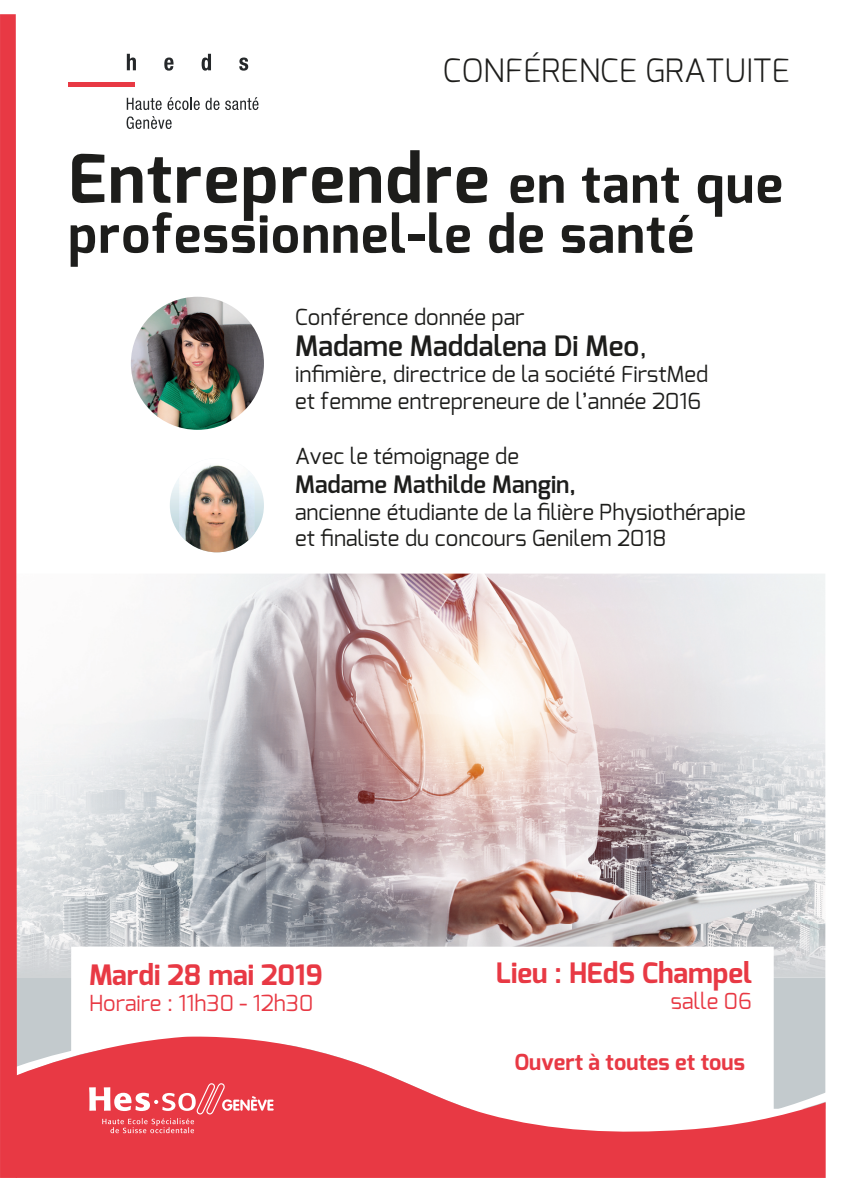
<style>
.page{position:relative;width:842px;height:1191px;background:#fff}
.page>*{position:absolute;margin:0;border:0;box-sizing:border-box;transform-origin:0 0}
.t1{font:700 67px "Exo";letter-spacing:.025em;color:#1d1d1b}
.t2{font:700 51.7px "Exo";letter-spacing:.025em;color:#1d1d1b}
.t3{font:300 32.1px "Exo";color:#1d1d1b}
.t4{font:700 28.1px "Exo";color:#e83944}
.t5{font:600 28.1px "Exo";color:#1d1d1b}
.t6{font:600 24px "Exo";color:#1d1d1b}
.t7{font:22.1px/26.5px "Exo";color:#1d1d1b}
.t8{font:22.1px "Exo";color:#e83944}
.t9{font:700 22.1px "Exo";color:#e83944}
.s1{font-size:51.7px}
.s2{font-weight:400}
</style>
<div class="page">
<img style="left:17px;top:573px;width:808px;height:351px">
<img style="left:17px;top:924px;width:808px;height:53px">
<svg style="left:170px;top:458px;width:94px;height:94px"></svg>
<img style="left:179px;top:458px;width:76px;height:94px">
<svg style="left:71px;top:946px;width:703px;height:87px"></svg>
<svg style="left:17px;top:1036px;width:809px;height:142px;fill:#e83944"></svg>
<svg style="left:127px;top:54px;width:9px;height:16px"></svg>
<svg style="left:164px;top:58px;width:9px;height:13px"></svg>
<svg style="left:202px;top:54px;width:9px;height:17px"></svg>
<svg style="left:239px;top:58px;width:9px;height:13px"></svg>
<svg style="left:127px;top:97px;width:73px;height:13px"></svg>
<svg style="left:206px;top:98px;width:13px;height:12px"></svg>
<svg style="left:225px;top:97px;width:33px;height:13px"></svg>
<svg style="left:127px;top:116px;width:45px;height:13px"></svg>
<hr style="left:68px;top:82px;width:67px;height:4px;background:#e83944">
<svg style="left:183px;top:974px;width:493px;height:90px"></svg>
<svg style="left:89px;top:1083px;width:185px;height:50px;background:#ec5e67"></svg>
<div style="left:0;top:14px;width:17px;height:1164px;background:#e83944"></div>
<img style="left:131px;top:297px;width:133px;height:133px;border-radius:67px">
<h3 class="t3" style="left:443px;top:50px;width:348px">CONFÉRENCE GRATUITE</h3>
<h1 class="t1" style="left:68px;top:136px;width:716px">Entreprendre <span class="s1">en tant que</span></h1>
<h2 class="t2" style="left:68px;top:201px;width:627px">professionnel-le de santé</h2>
<p class="t7" style="left:295px;top:303px;width:231px">Conférence donnée par</p>
<p class="t5" style="left:295px;top:327px;width:353px">Madame Maddalena Di Meo<span class="s2">,</span></p>
<p class="t7" style="left:295px;top:361px;width:415px">infimière, directrice de la société FirstMed et femme entrepreneure de l’année 2016</p>
<p class="t7" style="left:295px;top:443px;width:225px">Avec le témoignage de</p>
<p class="t6" style="left:295px;top:469px;width:282px">Madame Mathilde Mangin,</p>
<p class="t7" style="left:295px;top:498px;width:452px">ancienne étudiante de la filière Physiothérapie et finaliste du concours Genilem 2018</p>
<p class="t4" style="left:89px;top:956px;width:235px">Mardi 28 mai 2019</p>
<p class="t8" style="left:89px;top:989px;width:226px">Horaire : 11h30 - 12h30</p>
<p class="t4" style="left:496px;top:954px;width:257px">Lieu : HEdS Champel</p>
<p class="t8" style="left:671px;top:987px;width:82px">salle 06</p>
<p class="t9" style="left:514px;top:1047px;width:232px">Ouvert à toutes et tous</p>
</div>
